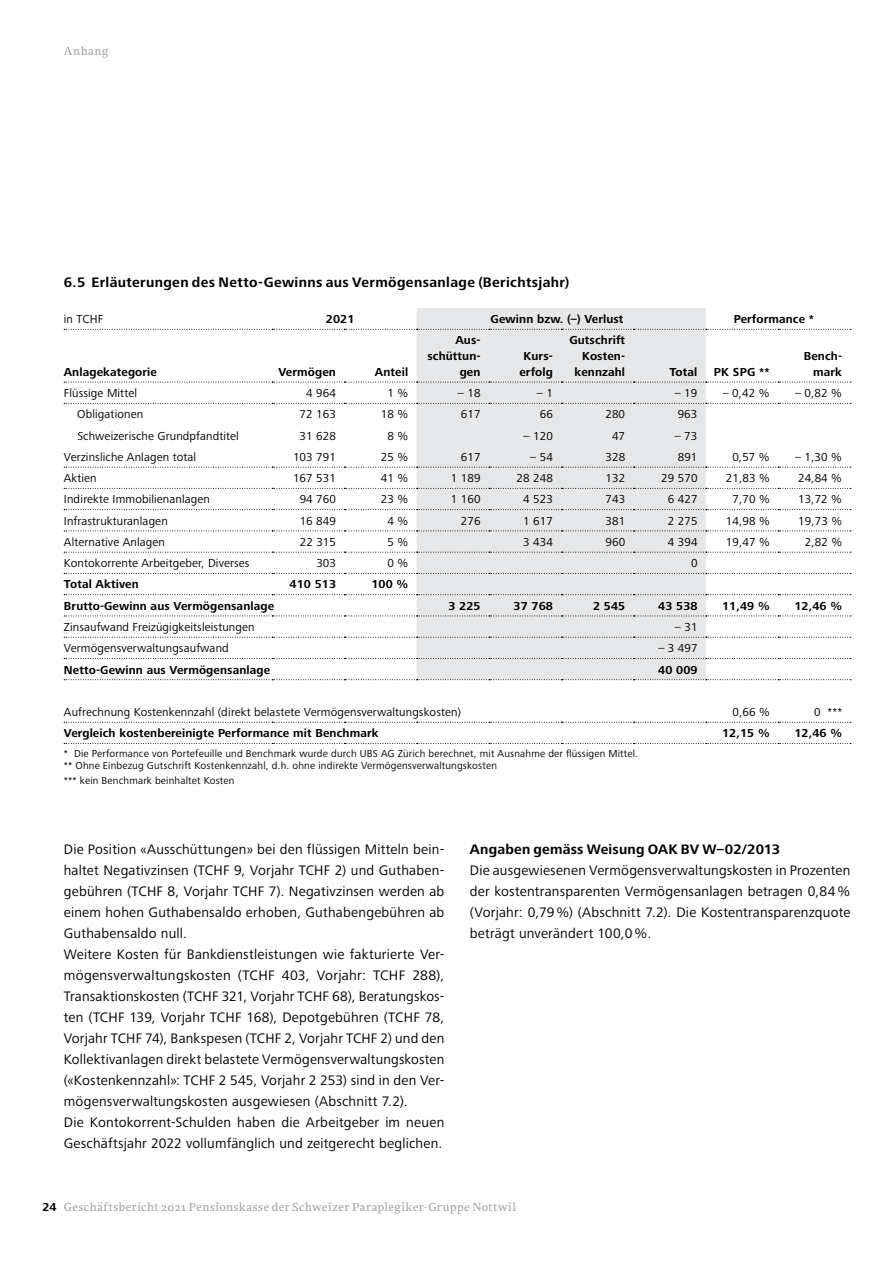
<style>
.page{position:relative;width:893px;height:1263px;background:#fff}
.page>*{position:absolute;margin:0;border:0;box-sizing:border-box;transform-origin:0 0}
.t1{font:14.25px/21px "Frutiger Next Pro";letter-spacing:.015em;color:#000;text-align:justify}
.t2{font:700 14.25px "Frutiger Next Pro";letter-spacing:.025em;color:#000}
.t3{font:12px "Frutiger Next Pro";letter-spacing:.01em;color:#000}
.t4{font:700 12px/15.8px "Frutiger Next Pro";letter-spacing:.01em;color:#000;text-align:right}
.t5{font:12px "NN Rekja";letter-spacing:.035em;color:#9d9fa2}
.t6{font:10.5px/12.6px "Frutiger Next Pro";letter-spacing:.015em;color:#000}
.s1{font-family:"Frutiger Next Pro";font-weight:700;color:#000}
</style>
<div class="page">
<div style="left:417px;top:308px;width:289px;height:371px;background:#e6e7e8"></div>
<svg style="left:64px;top:329px;width:787px;height:1px"></svg>
<svg style="left:64px;top:382px;width:787px;height:1px"></svg>
<svg style="left:64px;top:403px;width:787px;height:1px"></svg>
<svg style="left:64px;top:467px;width:787px;height:1px"></svg>
<svg style="left:64px;top:488px;width:787px;height:1px"></svg>
<svg style="left:64px;top:509px;width:787px;height:1px"></svg>
<svg style="left:64px;top:530px;width:787px;height:1px"></svg>
<svg style="left:64px;top:552px;width:787px;height:1px"></svg>
<svg style="left:64px;top:573px;width:787px;height:1px"></svg>
<svg style="left:64px;top:594px;width:787px;height:1px"></svg>
<svg style="left:64px;top:616px;width:787px;height:1px"></svg>
<svg style="left:64px;top:637px;width:787px;height:1px"></svg>
<svg style="left:64px;top:658px;width:787px;height:1px"></svg>
<svg style="left:64px;top:679px;width:787px;height:1px"></svg>
<svg style="left:64px;top:722px;width:787px;height:1px"></svg>
<svg style="left:64px;top:743px;width:787px;height:1px"></svg>
<p class="t5" style="left:64px;top:44px;width:46px">Anhang</p>
<p class="t2" style="left:64px;top:274px;width:507px">6.5 Erläuterungen des Netto-Gewinns aus Vermögensanlage (Berichtsjahr)</p>
<p class="t3" style="left:64px;top:312px;width:41px">in TCHF</p>
<p class="t4" style="left:326px;top:311px;width:30px">2021</p>
<p class="t4" style="left:491px;top:311px;width:134px">Gewinn bzw. (–) Verlust</p>
<p class="t4" style="left:734px;top:311px;width:82px">Performance *</p>
<p class="t4" style="left:64px;top:364px;width:95px">Anlagekategorie</p>
<p class="t4" style="left:278px;top:364px;width:59px">Vermögen</p>
<p class="t4" style="left:375px;top:364px;width:35px">Anteil</p>
<p class="t4" style="left:427px;top:332px;width:55px">Aus&shy;schüttun&shy;gen</p>
<p class="t4" style="left:519px;top:348px;width:35px;text-align:center">Kurs&shy;erfolg</p>
<p class="t4" style="left:569px;top:332px;width:57px">Gutschrift<br>Kosten&shy;kennzahl</p>
<p class="t4" style="left:669px;top:364px;width:29px">Total</p>
<p class="t4" style="left:714px;top:364px;width:57px">PK SPG **</p>
<p class="t4" style="left:804px;top:348px;width:40px">Bench&shy;mark</p>
<p class="t3" style="left:64px;top:386px;width:75px">Flüssige Mittel</p>
<p class="t3" style="left:306px;top:386px;width:31px">4 964</p>
<p class="t3" style="left:387px;top:386px;width:22px">1 %</p>
<p class="t3" style="left:458px;top:386px;width:24px">– 18</p>
<p class="t3" style="left:537px;top:386px;width:17px">– 1</p>
<p class="t3" style="left:675px;top:386px;width:24px">– 19</p>
<p class="t3" style="left:723px;top:386px;width:48px">– 0,42 %</p>
<p class="t3" style="left:795px;top:386px;width:48px">– 0,82 %</p>
<p class="t3" style="left:77px;top:407px;width:67px">Obligationen</p>
<p class="t3" style="left:300px;top:407px;width:38px">72 163</p>
<p class="t3" style="left:381px;top:407px;width:29px">18 %</p>
<p class="t3" style="left:461px;top:407px;width:21px">617</p>
<p class="t3" style="left:540px;top:407px;width:15px">66</p>
<p class="t3" style="left:605px;top:407px;width:21px">280</p>
<p class="t3" style="left:678px;top:407px;width:21px">963</p>
<p class="t3" style="left:77px;top:429px;width:163px">Schweizerische Grundpfandtitel</p>
<p class="t3" style="left:300px;top:429px;width:38px">31 628</p>
<p class="t3" style="left:387px;top:429px;width:22px">8 %</p>
<p class="t3" style="left:524px;top:429px;width:31px">– 120</p>
<p class="t3" style="left:612px;top:429px;width:15px">47</p>
<p class="t3" style="left:675px;top:429px;width:24px">– 73</p>
<p class="t3" style="left:64px;top:450px;width:134px">Verzinsliche Anlagen total</p>
<p class="t3" style="left:293px;top:450px;width:44px">103 791</p>
<p class="t3" style="left:381px;top:450px;width:29px">25 %</p>
<p class="t3" style="left:461px;top:450px;width:21px">617</p>
<p class="t3" style="left:530px;top:450px;width:24px">– 54</p>
<p class="t3" style="left:605px;top:450px;width:21px">328</p>
<p class="t3" style="left:678px;top:450px;width:21px">891</p>
<p class="t3" style="left:732px;top:450px;width:39px">0,57 %</p>
<p class="t3" style="left:795px;top:450px;width:48px">– 1,30 %</p>
<p class="t3" style="left:64px;top:471px;width:34px">Aktien</p>
<p class="t3" style="left:293px;top:471px;width:44px">167 531</p>
<p class="t3" style="left:381px;top:471px;width:29px">41 %</p>
<p class="t3" style="left:451px;top:471px;width:31px">1 189</p>
<p class="t3" style="left:516px;top:471px;width:38px">28 248</p>
<p class="t3" style="left:605px;top:471px;width:21px">132</p>
<p class="t3" style="left:661px;top:471px;width:38px">29 570</p>
<p class="t3" style="left:726px;top:471px;width:46px">21,83 %</p>
<p class="t3" style="left:798px;top:471px;width:46px">24,84 %</p>
<p class="t3" style="left:64px;top:493px;width:148px">Indirekte Immobilienanlagen</p>
<p class="t3" style="left:300px;top:493px;width:38px">94 760</p>
<p class="t3" style="left:381px;top:493px;width:29px">23 %</p>
<p class="t3" style="left:451px;top:493px;width:31px">1 160</p>
<p class="t3" style="left:523px;top:493px;width:31px">4 523</p>
<p class="t3" style="left:605px;top:493px;width:21px">743</p>
<p class="t3" style="left:668px;top:493px;width:31px">6 427</p>
<p class="t3" style="left:732px;top:493px;width:39px">7,70 %</p>
<p class="t3" style="left:798px;top:493px;width:46px">13,72 %</p>
<p class="t3" style="left:64px;top:514px;width:105px">Infrastrukturanlagen</p>
<p class="t3" style="left:300px;top:514px;width:38px">16 849</p>
<p class="t3" style="left:388px;top:514px;width:22px">4 %</p>
<p class="t3" style="left:461px;top:514px;width:21px">276</p>
<p class="t3" style="left:523px;top:514px;width:31px">1 617</p>
<p class="t3" style="left:605px;top:514px;width:21px">381</p>
<p class="t3" style="left:668px;top:514px;width:31px">2 275</p>
<p class="t3" style="left:726px;top:514px;width:46px">14,98 %</p>
<p class="t3" style="left:798px;top:514px;width:46px">19,73 %</p>
<p class="t3" style="left:64px;top:535px;width:103px">Alternative Anlagen</p>
<p class="t3" style="left:300px;top:535px;width:38px">22 315</p>
<p class="t3" style="left:388px;top:535px;width:22px">5 %</p>
<p class="t3" style="left:523px;top:535px;width:31px">3 434</p>
<p class="t3" style="left:605px;top:535px;width:21px">960</p>
<p class="t3" style="left:668px;top:535px;width:31px">4 394</p>
<p class="t3" style="left:726px;top:535px;width:46px">19,47 %</p>
<p class="t3" style="left:805px;top:535px;width:39px">2,82 %</p>
<p class="t3" style="left:64px;top:556px;width:187px">Kontokorrente Arbeitgeber, Diverses</p>
<p class="t3" style="left:316px;top:556px;width:21px">303</p>
<p class="t3" style="left:388px;top:556px;width:22px">0 %</p>
<p class="t3" style="left:691px;top:556px;width:8px">0</p>
<p class="t4" style="left:64px;top:577px;width:76px">Total Aktiven</p>
<p class="t4" style="left:289px;top:577px;width:48px">410 513</p>
<p class="t4" style="left:371px;top:577px;width:38px">100 %</p>
<p class="t4" style="left:64px;top:598px;width:212px">Brutto-Gewinn aus Vermögensanlage</p>
<p class="t4" style="left:448px;top:598px;width:34px">3 225</p>
<p class="t4" style="left:514px;top:598px;width:41px">37 768</p>
<p class="t4" style="left:593px;top:598px;width:34px">2 545</p>
<p class="t4" style="left:658px;top:598px;width:41px">43 538</p>
<p class="t4" style="left:722px;top:598px;width:49px">11,49 %</p>
<p class="t4" style="left:794px;top:598px;width:49px">12,46 %</p>
<p class="t3" style="left:64px;top:620px;width:192px">Zinsaufwand Freizügigkeitsleistungen</p>
<p class="t3" style="left:675px;top:620px;width:24px">– 31</p>
<p class="t3" style="left:64px;top:641px;width:166px">Vermögensverwaltungsaufwand</p>
<p class="t3" style="left:658px;top:641px;width:41px">– 3 497</p>
<p class="t4" style="left:64px;top:662px;width:208px">Netto-Gewinn aus Vermögensanlage</p>
<p class="t4" style="left:658px;top:662px;width:41px">40 009</p>
<p class="t3" style="left:64px;top:705px;width:399px">Aufrechnung Kostenkennzahl (direkt belastete Vermögensverwaltungskosten)</p>
<p class="t3" style="left:732px;top:705px;width:39px">0,66 %</p>
<p class="t3" style="left:814px;top:705px;width:30px">0 ***</p>
<p class="t4" style="left:64px;top:725px;width:316px">Vergleich kostenbereinigte Performance mit Benchmark</p>
<p class="t4" style="left:722px;top:725px;width:49px">12,15 %</p>
<p class="t4" style="left:794px;top:725px;width:49px">12,46 %</p>
<p class="t6" style="left:64px;top:747px;width:576px">* Die Performance von Portefeuille und Benchmark wurde durch UBS AG Zürich berechnet, mit Ausnahme der flüssigen Mittel. ** Ohne Einbezug Gutschrift Kostenkennzahl, d.h. ohne indirekte Vermögensverwaltungskosten</p>
<p class="t6" style="left:64px;top:774px;width:172px">*** kein Benchmark beinhaltet Kosten</p>
<p class="t1" style="left:64px;top:839px;width:382px;text-align:left">Die Position «Ausschüttungen» bei den flüssigen Mitteln bein&shy;haltet Negativzinsen (TCHF 9, Vorjahr TCHF 2) und Guthaben&shy;gebühren (TCHF 8, Vorjahr TCHF 7). Negativzinsen werden ab einem hohen Guthabensaldo erhoben, Guthabengebühren ab Guthabensaldo null.<br>Weitere Kosten für Bankdienstleistungen wie fakturierte Ver&shy;mögensverwaltungskosten (TCHF 403, Vorjahr: TCHF 288), Transaktionskosten (TCHF 321, Vorjahr TCHF 68), Beratungskos&shy;ten (TCHF 139, Vorjahr TCHF 168), Depotgebühren (TCHF 78, Vorjahr TCHF 74), Bankspesen (TCHF 2, Vorjahr TCHF 2) und den Kollektivanlagen direkt belastete Vermögensverwaltungskosten («Kostenkennzahl»: TCHF 2 545, Vorjahr 2 253) sind in den Ver&shy;mögensverwaltungskosten ausgewiesen (Abschnitt 7.2).<br>Die Kontokorrent-Schulden haben die Arbeitgeber im neuen Geschäftsjahr 2022 vollumfänglich und zeitgerecht beglichen.</p>
<p class="t2" style="left:470px;top:841px;width:312px">Angaben gemäss Weisung OAK BV W–02/2013</p>
<p class="t1" style="left:470px;top:860px;width:382px">Die ausgewiesenen Vermögensverwaltungskosten in Prozenten der kostentransparenten Vermögensanlagen betragen 0,84% (Vorjahr: 0,79%) (Abschnitt 7.2). Die Kostentransparenzquote beträgt unverändert 100,0%.</p>
<p class="t5" style="left:43px;top:1200px;width:475px"><span class="s1">24</span> Geschäftsbericht 2021 Pensionskasse der Schweizer Paraplegiker-Gruppe Nottwil</p>
</div>
